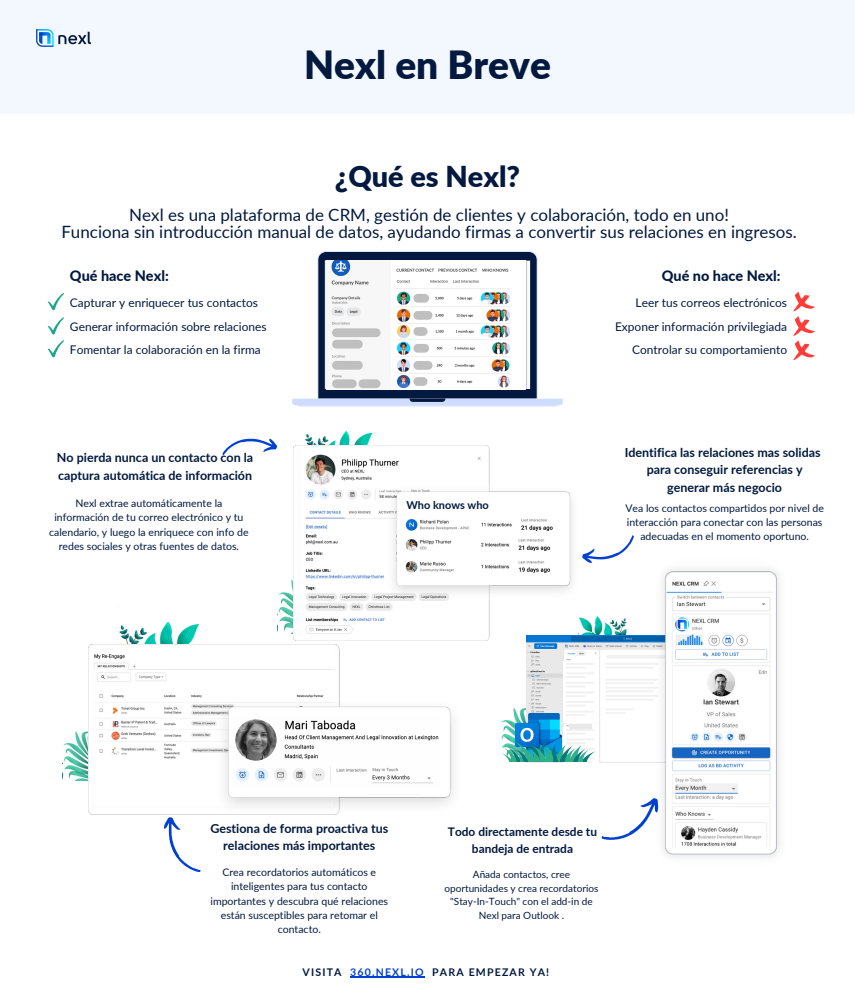
<style>
.page{position:relative;width:855px;height:990px;background:#fff}
.page>*{position:absolute;margin:0;border:0;box-sizing:border-box;transform-origin:0 0}
.t1{font:900 38.81px "Lato";color:#03193f}
.t2{font:900 28.81px "Lato";color:#03193f}
.t3{font:17px/16.9px "Lato";color:#03193f;text-align:center}
.t4{font:800 14.44px "Lato";color:#03193f}
.t5{font:700 12.5px/17.2px "Lato";color:#03193f;text-align:center}
.t6{font:11.94px/23.4px "Lato";color:#03193f}
.t7{font:700 11.88px/16.4px "Lato";color:#03193f;text-align:center}
.t8{font:700 10.94px "Lato";color:#03193f}
.t9{font:700 10.56px "Lato";letter-spacing:.11em;color:#03193f}
.t10{font:10.5px/14.3px "Lato";color:#03193f;text-align:center}
.t11{font:10px/13.6px "Lato";color:#03193f;text-align:center}
.s1{color:#0041d2}
</style>
<div class="page">
<div style="left:0;top:0;width:855px;height:113px;background:#f3f7fe"></div>
<img style="left:36px;top:29px;width:55px;height:18px">
<svg style="left:222px;top:438px;width:55px;height:18px"></svg>
<svg style="left:582px;top:535px;width:52px;height:28px"></svg>
<img style="left:305px;top:430px;width:68px;height:15px">
<img style="left:278px;top:580px;width:15px;height:54px">
<img style="left:293px;top:445px;width:285px;height:195px">
<svg style="left:601px;top:798px;width:53px;height:42px"></svg>
<img style="left:501px;top:708px;width:25px;height:25px">
<img style="left:578px;top:616px;width:49px;height:20px">
<img style="left:526px;top:636px;width:128px;height:126px">
<div style="left:563px;top:661px;width:35px;height:61px;background:#fff"></div>
<hr style="left:567px;top:663px;width:26px;height:2px;background:#f1f1f2">
<svg style="left:567px;top:667px;width:18px;height:1px"></svg>
<hr style="left:567px;top:672px;width:26px;height:2px;background:#f1f1f2">
<svg style="left:567px;top:676px;width:18px;height:2px"></svg>
<hr style="left:567px;top:682px;width:26px;height:2px;background:#f1f1f2">
<svg style="left:567px;top:686px;width:26px;height:11px"></svg>
<hr style="left:567px;top:701px;width:26px;height:2px;background:#f1f1f2">
<svg style="left:567px;top:705px;width:26px;height:11px"></svg>
<div style="left:563px;top:727px;width:35px;height:35px;background:#fff"></div>
<hr style="left:567px;top:729px;width:26px;height:2px;background:#f1f1f2">
<div style="left:602px;top:652px;width:78px;height:105px;background:#fff"></div>
<hr style="left:608px;top:655px;width:57px;height:4px;background:#f1f1f2">
<hr style="left:606px;top:663px;width:51px;height:2px;background:#f1f1f2">
<hr style="left:606px;top:667px;width:47px;height:1px;background:#f1f1f2">
<hr style="left:606px;top:679px;width:51px;height:2px;background:#f1f1f2">
<hr style="left:606px;top:682px;width:47px;height:2px;background:#f1f1f2">
<hr style="left:606px;top:687px;width:51px;height:2px;background:#f1f1f2">
<hr style="left:606px;top:690px;width:47px;height:2px;background:#f1f1f2">
<hr style="left:606px;top:695px;width:51px;height:2px;background:#f1f1f2">
<hr style="left:606px;top:699px;width:47px;height:1px;background:#f1f1f2">
<hr style="left:606px;top:708px;width:27px;height:2px;background:#f1f1f2">
<svg style="left:606px;top:712px;width:18px;height:2px"></svg>
<div style="left:554px;top:690px;width:7px;height:24px;background:#e9e9e9"></div>
<img style="left:654px;top:569px;width:126px;height:289px">
<img style="left:516px;top:714px;width:45px;height:19px">
<svg style="left:501px;top:733px;width:94px;height:29px"></svg>
<div style="left:569px;top:724px;width:22px;height:5px;background:#e9e9e9"></div>
<img style="left:118px;top:607px;width:82px;height:38px">
<img style="left:63px;top:731px;width:25px;height:50px">
<img style="left:88px;top:645px;width:365px;height:169px">
<img style="left:233px;top:716px;width:207px;height:74px">
<img style="left:235px;top:719px;width:42px;height:42px;border-radius:50%">
<svg style="left:159px;top:814px;width:42px;height:58px"></svg>
<svg style="left:292px;top:251px;width:271px;height:154px"></svg>
<svg style="left:298px;top:252px;width:259px;height:154px"></svg>
<img style="left:325px;top:261px;width:205px;height:128px">
<svg style="left:48px;top:293px;width:16px;height:17px"></svg>
<svg style="left:48px;top:317px;width:16px;height:17px"></svg>
<svg style="left:48px;top:340px;width:16px;height:17px"></svg>
<hr style="left:350px;top:976px;width:75px;height:1px;background:#0041d2">
<svg style="left:793px;top:292px;width:22px;height:68px"></svg>
<h1 class="t1" style="left:304px;top:41px;width:248px">Nexl en Breve</h1>
<h2 class="t2" style="left:335px;top:159px;width:187px">¿Qué es Nexl?</h2>
<h3 class="t3" style="left:61px;top:206px;width:737px">Nexl es una plataforma de CRM, gestión de clientes y colaboración, todo en uno!<br>Funciona sin introducción manual de datos, ayudando firmas a convertir sus relaciones en ingresos.</h3>
<h3 class="t4" style="left:662px;top:267px;width:120px">Qué no hace Nexl:</h3>
<p class="t6" style="left:615px;top:291px;width:174px;text-align:right">Leer tus correos electrónicos<br>Exponer información privilegiada<br>Controlar su comportamiento</p>
<h3 class="t4" style="left:70px;top:267px;width:100px">Qué hace Nexl:</h3>
<p class="t6" style="left:70px;top:291px;width:198px">Capturar y enriquecer tus contactos<br>Generar información sobre relaciones<br>Fomentar la colaboración en la firma</p>
<p class="t5" style="left:57px;top:449px;width:198px;text-align:left">No pierda nunca un contacto con la captura automática de información</p>
<p class="t10" style="left:49px;top:496px;width:201px">Nexl extrae automáticamente la información de tu correo electrónico y tu calendario, y luego la enriquece con info de redes sociales y otras fuentes de datos.</p>
<p class="t8" style="left:406px;top:498px;width:84px">Who knows who</p>
<p class="t5" style="left:625px;top:444px;width:197px">Identifica las relaciones mas solidas para conseguir referencias y generar más negocio</p>
<p class="t10" style="left:625px;top:500px;width:200px">Vea los contactos compartidos por nivel de interacción para conectar con las personas adecuadas en el momento oportuno.</p>
<p class="t5" style="left:210px;top:819px;width:179px">Gestiona de forma proactiva tus relaciones más importantes</p>
<p class="t10" style="left:211px;top:865px;width:179px">Crea recordatorios automáticos e inteligentes para tus contacto importantes y descubra qué relaciones están susceptibles para retomar el contacto.</p>
<p class="t7" style="left:448px;top:824px;width:151px">Todo directamente desde tu bandeja de entrada</p>
<p class="t11" style="left:445px;top:868px;width:155px">Añada contactos, cree oportunidades y crea recordatorios "Stay-In-Touch" con el add-in de<br>Nexl para Outlook .</p>
<p class="t9" style="left:303px;top:965px;width:248px">VISITA <span class="s1">360.NEXL.IO</span> PARA EMPEZAR YA!</p>
</div>
